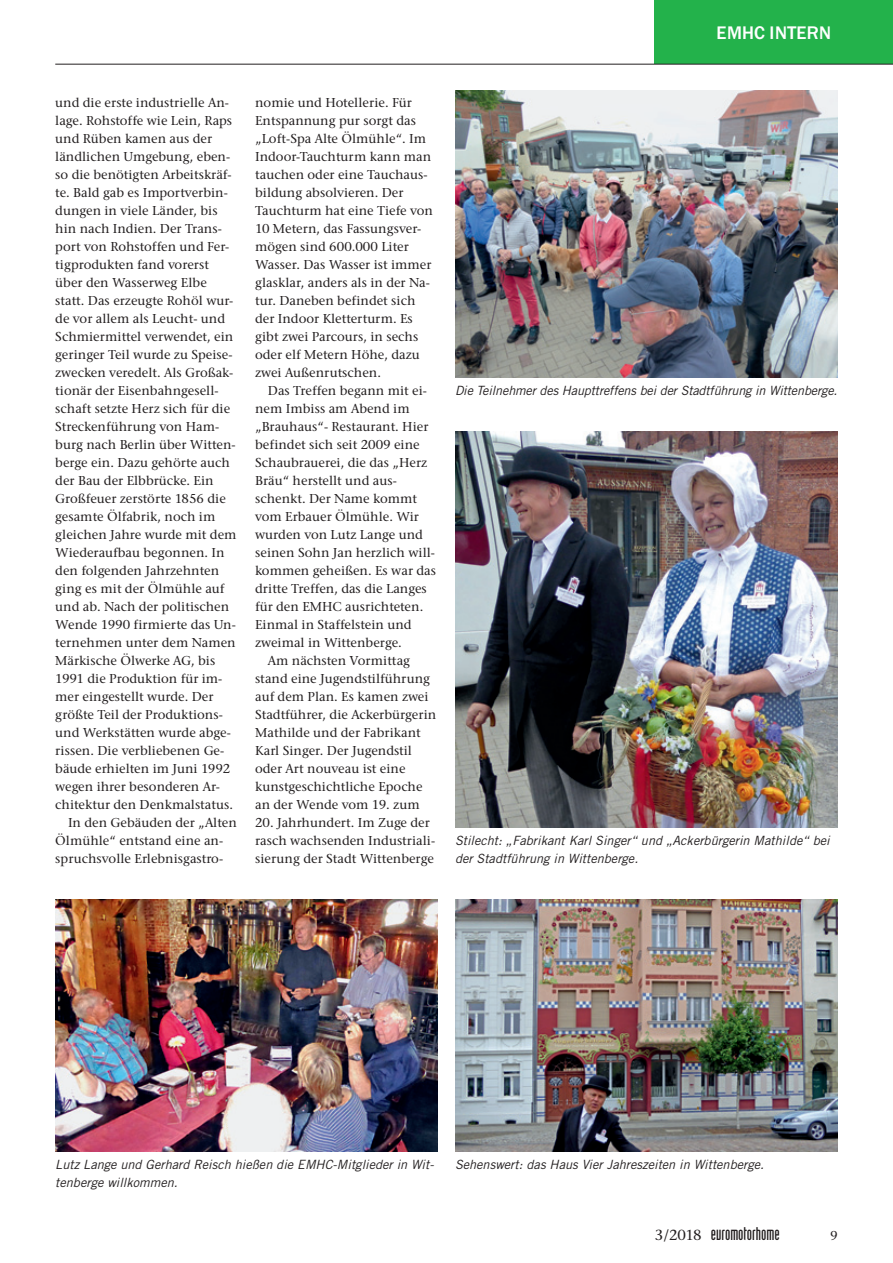
<style>
.page{position:relative;width:893px;height:1263px;background:#fff}
.page>*{position:absolute;margin:0;border:0;box-sizing:border-box;transform-origin:0 0}
.t1{font:18px "Industria Solid";color:#231f20}
.t2{font:500 18px "Franklin ITCBQ";letter-spacing:.01em;color:#fff}
.t3{font:500 13.5px/18px "Stone Serif Itc T";color:#231f20}
.t4{font:italic 12.75px/18px "Trade Gothic";color:#231f20}
.s1{font-family:"Stone Serif Itc T";font-weight:500;font-size:15.3px}
</style>
<div class="page">
<div style="left:655px;top:0;width:238px;height:64px;background:#23b24b"></div>
<hr style="left:55px;top:64px;width:838px;height:1px;background:#231f20">
<img style="left:55px;top:899px;width:383px;height:252px">
<img style="left:455px;top:899px;width:383px;height:252px">
<img style="left:455px;top:431px;width:383px;height:396px">
<img style="left:455px;top:90px;width:383px;height:287px">
<h1 class="t2" style="left:716px;top:26px;width:116px">EMHC INTERN</h1>
<p class="t3" style="left:55px;top:95px;width:175px">und die erste industrielle An-</p>
<p class="t3" style="left:55px;top:113px;width:179px">lage. Rohstoffe wie Lein, Raps</p>
<p class="t3" style="left:55px;top:131px;width:158px">und Rüben kamen aus der</p>
<p class="t3" style="left:55px;top:149px;width:176px">ländlichen Umgebung, eben-</p>
<p class="t3" style="left:55px;top:167px;width:178px">so die benötigten Arbeitskräf-</p>
<p class="t3" style="left:55px;top:185px;width:174px">te. Bald gab es Importverbin-</p>
<p class="t3" style="left:55px;top:203px;width:164px">dungen in viele Länder, bis</p>
<p class="t3" style="left:55px;top:221px;width:168px">hin nach Indien. Der Trans-</p>
<p class="t3" style="left:55px;top:239px;width:175px">port von Rohstoffen und Fer-</p>
<p class="t3" style="left:55px;top:257px;width:155px">tigprodukten fand vorerst</p>
<p class="t3" style="left:55px;top:275px;width:153px">über den Wasserweg Elbe</p>
<p class="t3" style="left:55px;top:293px;width:180px">statt. Das erzeugte Rohöl wur-</p>
<p class="t3" style="left:55px;top:311px;width:171px">de vor allem als Leucht- und</p>
<p class="t3" style="left:55px;top:329px;width:180px">Schmiermittel verwendet, ein</p>
<p class="t3" style="left:55px;top:347px;width:179px">geringer Teil wurde zu Speise-</p>
<p class="t3" style="left:55px;top:365px;width:179px">zwecken veredelt. Als Großak-</p>
<p class="t3" style="left:55px;top:383px;width:165px">tionär der Eisenbahngesell-</p>
<p class="t3" style="left:55px;top:401px;width:176px">schaft setzte Herz sich für die</p>
<p class="t3" style="left:55px;top:419px;width:165px">Streckenführung von Ham-</p>
<p class="t3" style="left:55px;top:437px;width:182px">burg nach Berlin über Witten-</p>
<p class="t3" style="left:55px;top:455px;width:176px">berge ein. Dazu gehörte auch</p>
<p class="t3" style="left:55px;top:473px;width:160px">der Bau der Elbbrücke. Ein</p>
<p class="t3" style="left:55px;top:491px;width:172px">Großfeuer zerstörte 1856 die</p>
<p class="t3" style="left:55px;top:509px;width:162px">gesamte Ölfabrik, noch im</p>
<p class="t3" style="left:55px;top:527px;width:183px">gleichen Jahre wurde mit dem</p>
<p class="t3" style="left:55px;top:545px;width:171px">Wiederaufbau begonnen. In</p>
<p class="t3" style="left:55px;top:563px;width:165px">den folgenden Jahrzehnten</p>
<p class="t3" style="left:55px;top:581px;width:171px">ging es mit der Ölmühle auf</p>
<p class="t3" style="left:55px;top:599px;width:175px">und ab. Nach der politischen</p>
<p class="t3" style="left:55px;top:617px;width:182px">Wende 1990 firmierte das Un-</p>
<p class="t3" style="left:55px;top:635px;width:182px">ternehmen unter dem Namen</p>
<p class="t3" style="left:55px;top:653px;width:162px">Märkische Ölwerke AG, bis</p>
<p class="t3" style="left:55px;top:671px;width:169px">1991 die Produktion für im-</p>
<p class="t3" style="left:55px;top:689px;width:160px">mer eingestellt wurde. Der</p>
<p class="t3" style="left:55px;top:707px;width:169px">größte Teil der Produktions-</p>
<p class="t3" style="left:55px;top:725px;width:177px">und Werkstätten wurde abge-</p>
<p class="t3" style="left:55px;top:743px;width:171px">rissen. Die verbliebenen Ge-</p>
<p class="t3" style="left:55px;top:761px;width:177px">bäude erhielten im Juni 1992</p>
<p class="t3" style="left:55px;top:779px;width:166px">wegen ihrer besonderen Ar-</p>
<p class="t3" style="left:55px;top:797px;width:179px">chitektur den Denkmalstatus.</p>
<p class="t3" style="left:68px;top:815px;width:170px">In den Gebäuden der „Alten</p>
<p class="t3" style="left:55px;top:833px;width:169px">Ölmühle“ entstand eine an-</p>
<p class="t3" style="left:55px;top:851px;width:169px">spruchsvolle Erlebnisgastro-</p>
<p class="t3" style="left:255px;top:95px;width:179px">nomie und Hotellerie. Für<br>Entspannung pur sorgt das „Loft-Spa Alte Ölmühle“. Im<br>Indoor-Tauchturm kann man tauchen oder eine Tauchaus&shy;bildung absolvieren. Der<br>Tauchturm hat eine Tiefe von<br>10 Metern, das Fassungsver&shy;mögen sind 600.000 Liter<br>Wasser. Das Wasser ist immer glasklar, anders als in der Na&shy;tur. Daneben befindet sich der Indoor Kletterturm. Es gibt zwei Parcours, in sechs oder elf Metern Höhe, dazu zwei Außenrutschen.</p>
<p class="t3" style="left:268px;top:383px;width:161px">Das Treffen begann mit ei-</p>
<p class="t3" style="left:255px;top:401px;width:156px">nem Imbiss am Abend im</p>
<p class="t3" style="left:255px;top:419px;width:175px">„Brauhaus“- Restaurant. Hier</p>
<p class="t3" style="left:255px;top:437px;width:166px">befindet sich seit 2009 eine</p>
<p class="t3" style="left:255px;top:455px;width:174px">Schaubrauerei, die das „Herz</p>
<p class="t3" style="left:255px;top:473px;width:143px">Bräu“ herstellt und aus-</p>
<p class="t3" style="left:255px;top:491px;width:163px">schenkt. Der Name kommt</p>
<p class="t3" style="left:255px;top:509px;width:165px">vom Erbauer Ölmühle. Wir</p>
<p class="t3" style="left:255px;top:527px;width:169px">wurden von Lutz Lange und</p>
<p class="t3" style="left:255px;top:545px;width:181px">seinen Sohn Jan herzlich will-</p>
<p class="t3" style="left:255px;top:563px;width:182px">kommen geheißen. Es war das</p>
<p class="t3" style="left:255px;top:581px;width:173px">dritte Treffen, das die Langes</p>
<p class="t3" style="left:255px;top:599px;width:170px">für den EMHC ausrichteten.</p>
<p class="t3" style="left:255px;top:617px;width:158px">Einmal in Staffelstein und</p>
<p class="t3" style="left:255px;top:635px;width:148px">zweimal in Wittenberge.</p>
<p class="t3" style="left:268px;top:653px;width:144px">Am nächsten Vormittag</p>
<p class="t3" style="left:255px;top:671px;width:177px">stand eine Jugendstilführung</p>
<p class="t3" style="left:255px;top:689px;width:175px">auf dem Plan. Es kamen zwei</p>
<p class="t3" style="left:255px;top:707px;width:183px">Stadtführer, die Ackerbürgerin</p>
<p class="t3" style="left:255px;top:725px;width:167px">Mathilde und der Fabrikant</p>
<p class="t3" style="left:255px;top:743px;width:158px">Karl Singer. Der Jugendstil</p>
<p class="t3" style="left:255px;top:761px;width:152px">oder Art nouveau ist eine</p>
<p class="t3" style="left:255px;top:779px;width:169px">kunstgeschichtliche Epoche</p>
<p class="t3" style="left:255px;top:797px;width:166px">an der Wende vom 19. zum</p>
<p class="t3" style="left:255px;top:814px;width:181px">20. Jahrhundert. Im Zuge der rasch wachsenden Industriali&shy;sierung der Stadt Wittenberge</p>
<p class="t4" style="left:455px;top:383px;width:384px">Die Teilnehmer des Haupttreffens bei der Stadtführung in Wittenberge.</p>
<p class="t4" style="left:455px;top:833px;width:376px">Stilecht: „Fabrikant Karl Singer“ und „Ackerbürgerin Mathilde“ bei der Stadtführung in Wittenberge.</p>
<p class="t4" style="left:55px;top:1157px;width:380px">Lutz Lange und Gerhard Reisch hießen die EMHC-Mitglieder in Wit&shy;tenberge willkommen.</p>
<p class="t4" style="left:455px;top:1157px;width:311px">Sehenswert: das Haus Vier Jahreszeiten in Wittenberge.</p>
<h1 class="t1" style="left:655px;top:1227px;width:127px"><span class="s1">3/2018</span> euromotorhome</h1>
<p class="t3" style="left:830px;top:1227px;width:9px">9</p>
</div>
